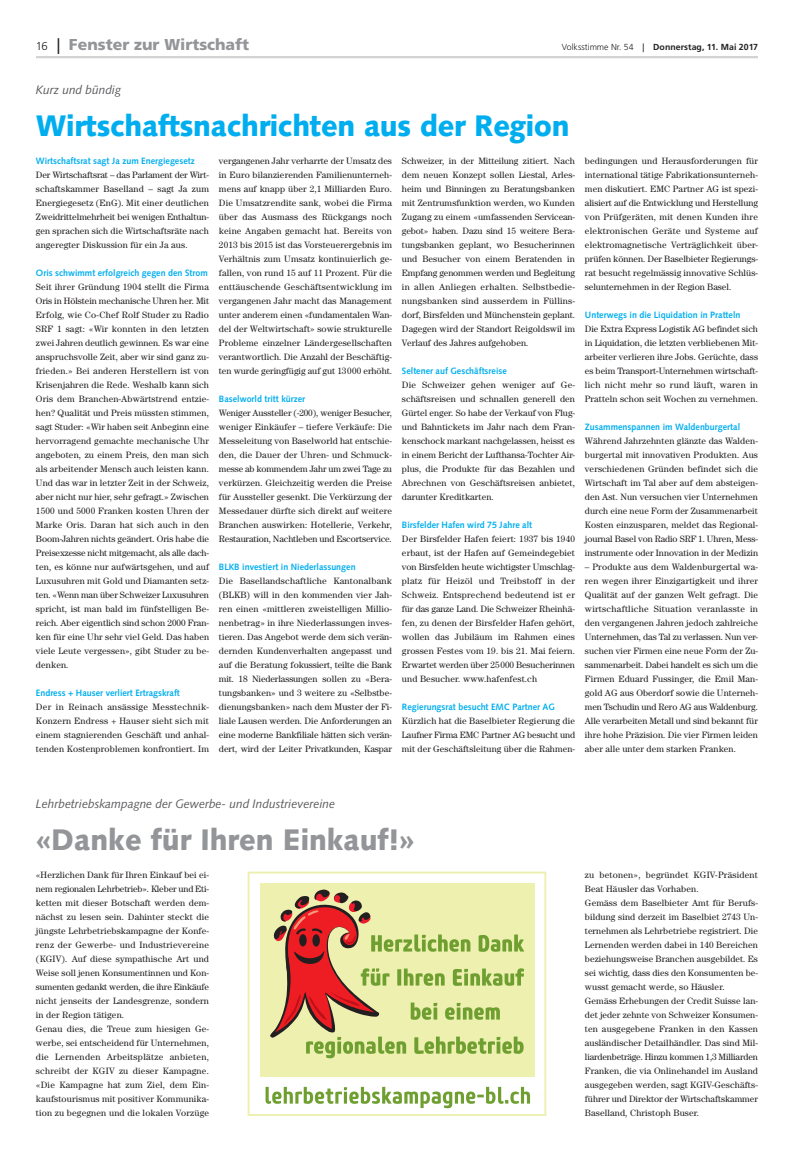
<style>
.page{position:relative;width:794px;height:1166px;background:#fff}
.page>*{position:absolute;margin:0;border:0;box-sizing:border-box;transform-origin:0 0}
.t1{font:900 29.75px "Syntax LT Std";letter-spacing:-.01em;color:#00aeef;scale:.95 1}
.t2{font:900 29.75px "Syntax LT Std";color:#939598;scale:.95 1}
.t3{font:900 15.75px "Frutiger LT Std";color:#939598}
.t4{font:italic 12.25px "Syntax LT Std";color:#57585a}
.t5{font:9.19px/14px "Century";letter-spacing:.01em;color:#231f20;text-align:justify}
.t6{font:700 9.19px "Syntax LT Std";color:#00aeef}
.t7{font:700 8.75px "Frutiger LT Std";letter-spacing:.005em;color:#231f20}
.s1{font-weight:300;font-size:11.38px;color:#231f20}
.s2{font-weight:400;color:#231f20}
.s3{font-weight:300}
.s4{font-weight:400}
</style>
<div class="page">
<hr style="left:36px;top:56px;width:722px;height:2px;background:#d1d2d4">
<svg style="left:248px;top:871px;width:298px;height:245px;fill:#edf0ae"></svg>
<h2 class="t3" style="left:36px;top:35px;width:215px"><span class="s1">16</span> <span class="s2">|</span> Fenster zur Wirtschaft</h2>
<p class="t7" style="left:562px;top:41px;width:197px"><span class="s3">Volksstimme Nr. 54</span> <span class="s4">|</span> Donnerstag, 11. Mai 2017</p>
<h3 class="t4" style="left:36px;top:82px;width:87px">Kurz und bündig</h3>
<h1 class="t1" style="left:36px;top:108px;width:563px">Wirtschaftsnachrichten aus der Region</h1>
<p class="t6" style="left:36px;top:155px;width:160px">Wirtschaftsrat sagt Ja zum Energiegesetz</p>
<p class="t5" style="left:36px;top:167px;width:175px">Der Wirtschaftsrat – das Parlament der Wirt&shy;schaftskammer Baselland – sagt Ja zum Energiegesetz (EnG). Mit einer deutlichen Zweidrittelmehrheit bei wenigen Enthaltun&shy;gen sprachen sich die Wirtschaftsräte nach angeregter Diskussion für ein Ja aus.</p>
<p class="t6" style="left:36px;top:267px;width:173px">Oris schwimmt erfolgreich gegen den Strom</p>
<p class="t5" style="left:36px;top:279px;width:175px">Seit ihrer Gründung 1904 stellt die Firma Oris in Hölstein mechanische Uhren her. Mit Erfolg, wie Co-Chef Rolf Studer zu Radio SRF 1 sagt: «Wir konnten in den letzten zwei Jahren deutlich gewinnen. Es war eine anspruchsvolle Zeit, aber wir sind ganz zu&shy;frieden.» Bei anderen Herstellern ist von Krisenjahren die Rede. Weshalb kann sich Oris dem Branchen-Abwärtstrend entzie&shy;hen? Qualität und Preis müssten stimmen, sagt Studer: «Wir haben seit Anbeginn eine hervorragend gemachte mechanische Uhr angeboten, zu einem Preis, den man sich als arbeitender Mensch auch leisten kann.<br>Und das war in letzter Zeit in der Schweiz, aber nicht nur hier, sehr gefragt.» Zwischen 1500 und 5000 Franken kosten Uhren der Marke Oris. Daran hat sich auch in den Boom-Jahren nichts geändert. Oris habe die Preisexzesse nicht mitgemacht, als alle dach&shy;ten, es könne nur aufwärtsgehen, und auf Luxusuhren mit Gold und Diamanten setz&shy;ten. «Wenn man über Schweizer Luxusuhren spricht, ist man bald im fünfstelligen Be&shy;reich. Aber eigentlich sind schon 2000 Fran&shy;ken für eine Uhr sehr viel Geld. Das haben viele Leute vergessen», gibt Studer zu be&shy;denken.</p>
<p class="t6" style="left:36px;top:687px;width:145px">Endress + Hauser verliert Ertragskraft</p>
<p class="t5" style="left:36px;top:699px;width:175px">Der in Reinach ansässige Messtechnik-Konzern Endress + Hauser sieht sich mit einem stagnierenden Geschäft und anhal&shy;tenden Kostenproblemen konfrontiert. Im</p>
<p class="t5" style="left:402px;top:153px;width:175px">Schweizer, in der Mitteilung zitiert. Nach dem neuen Konzept sollen Liestal, Arles&shy;heim und Binningen zu Beratungsbanken mit Zentrumsfunktion werden, wo Kunden Zugang zu einem «umfassenden Servicean&shy;gebot» haben. Dazu sind 15 weitere Bera&shy;tungsbanken geplant, wo Besucherinnen und Besucher von einem Beratenden in Empfang genommen werden und Begleitung in allen Anliegen erhalten. Selbstbedie&shy;nungsbanken sind ausserdem in Füllins&shy;dorf, Birsfelden und Münchenstein geplant.<br>Dagegen wird der Standort Reigoldswil im Verlauf des Jahres aufgehoben.</p>
<p class="t6" style="left:402px;top:365px;width:106px">Seltener auf Geschäftsreise</p>
<p class="t5" style="left:402px;top:377px;width:175px">Die Schweizer gehen weniger auf Ge&shy;schäftsreisen und schnallen generell den Gürtel enger. So habe der Verkauf von Flug&shy;und Bahntickets im Jahr nach dem Fran&shy;kenschock markant nachgelassen, heisst es in einem Bericht der Lufthansa-Tochter Air&shy;plus, die Produkte für das Bezahlen und Abrechnen von Geschäftsreisen anbietet, darunter Kreditkarten.</p>
<p class="t6" style="left:402px;top:519px;width:132px">Birsfelder Hafen wird 75 Jahre alt</p>
<p class="t5" style="left:402px;top:531px;width:175px">Der Birsfelder Hafen feiert: 1937 bis 1940 erbaut, ist der Hafen auf Gemeindegebiet von Birsfelden heute wichtigster Umschlag&shy;platz für Heizöl und Treibstoff in der Schweiz. Entsprechend bedeutend ist er für das ganze Land. Die Schweizer Rheinhä&shy;fen, zu denen der Birsfelder Hafen gehört, wollen das Jubiläum im Rahmen eines grossen Festes vom 19. bis 21. Mai feiern.<br>Erwartet werden über 25000 Besucherinnen und Besucher. www.hafenfest.ch</p>
<p class="t6" style="left:402px;top:701px;width:154px">Regierungsrat besucht EMC Partner AG</p>
<p class="t5" style="left:402px;top:713px;width:175px">Kürzlich hat die Baselbieter Regierung die Laufner Firma EMC Partner AG besucht und mit der Geschäftsleitung über die Rahmen-</p>
<p class="t5" style="left:219px;top:153px;width:175px">vergangenen Jahr verharrte der Umsatz des in Euro bilanzierenden Familienunterneh&shy;mens auf knapp über 2,1 Milliarden Euro.<br>Die Umsatzrendite sank, wobei die Firma über das Ausmass des Rückgangs noch keine Angaben gemacht hat. Bereits von 2013 bis 2015 ist das Vorsteuerergebnis im Verhältnis zum Umsatz kontinuierlich ge&shy;fallen, von rund 15 auf 11 Prozent. Für die enttäuschende Geschäftsentwicklung im vergangenen Jahr macht das Management unter anderem einen «fundamentalen Wan&shy;del der Weltwirtschaft» sowie strukturelle Probleme einzelner Ländergesellschaften verantwortlich. Die Anzahl der Beschäftig&shy;ten wurde geringfügig auf gut 13000 erhöht.</p>
<p class="t6" style="left:219px;top:393px;width:88px">Baselworld tritt kürzer</p>
<p class="t5" style="left:219px;top:405px;width:175px">Weniger Aussteller (-200), weniger Besucher, weniger Einkäufer – tiefere Verkäufe: Die Messeleitung von Baselworld hat entschie&shy;den, die Dauer der Uhren- und Schmuck&shy;messe ab kommendem Jahr um zwei Tage zu verkürzen. Gleichzeitig werden die Preise für Aussteller gesenkt. Die Verkürzung der Messedauer dürfte sich direkt auf weitere Branchen auswirken: Hotellerie, Verkehr, Restauration, Nachtleben und Escortservice.</p>
<p class="t6" style="left:219px;top:561px;width:138px">BLKB investiert in Niederlassungen</p>
<p class="t5" style="left:219px;top:573px;width:175px">Die Basellandschaftliche Kantonalbank (BLKB) will in den kommenden vier Jah&shy;ren einen «mittleren zweistelligen Millio&shy;nenbetrag» in ihre Niederlassungen inves&shy;tieren. Das Angebot werde dem sich verän&shy;dernden Kundenverhalten angepasst und auf die Beratung fokussiert, teilte die Bank mit. 18 Niederlassungen sollen zu «Bera&shy;tungsbanken» und 3 weitere zu «Selbstbe&shy;dienungsbanken» nach dem Muster der Fi&shy;liale Lausen werden. Die Anforderungen an eine moderne Bankfiliale hätten sich verän&shy;dert, wird der Leiter Privatkunden, Kaspar</p>
<p class="t5" style="left:585px;top:153px;width:175px">bedingungen und Herausforderungen für international tätige Fabrikationsunterneh&shy;men diskutiert. EMC Partner AG ist spezi&shy;alisiert auf die Entwicklung und Herstellung von Prüfgeräten, mit denen Kunden ihre elektronischen Geräte und Systeme auf elektromagnetische Verträglichkeit über&shy;prüfen können. Der Baselbieter Regierungs&shy;rat besucht regelmässig innovative Schlüs&shy;selunternehmen in der Region Basel.</p>
<p class="t6" style="left:585px;top:309px;width:157px">Unterwegs in die Liquidation in Pratteln</p>
<p class="t5" style="left:585px;top:321px;width:175px">Die Extra Express Logistik AG befindet sich in Liquidation, die letzten verbliebenen Mit&shy;arbeiter verlieren ihre Jobs. Gerüchte, dass es beim Transport-Unternehmen wirtschaft&shy;lich nicht mehr so rund läuft, waren in Pratteln schon seit Wochen zu vernehmen.</p>
<p class="t6" style="left:585px;top:421px;width:157px">Zusammenspannen im Waldenburgertal</p>
<p class="t5" style="left:585px;top:433px;width:175px">Während Jahrzehnten glänzte das Walden&shy;burgertal mit innovativen Produkten. Aus verschiedenen Gründen befindet sich die Wirtschaft im Tal aber auf dem absteigen&shy;den Ast. Nun versuchen vier Unternehmen durch eine neue Form der Zusammenarbeit Kosten einzusparen, meldet das Regional&shy;journal Basel von Radio SRF 1. Uhren, Mess&shy;instrumente oder Innovation in der Medizin</p>
<p class="t5" style="left:585px;top:559px;width:175px">– Produkte aus dem Waldenburgertal wa&shy;ren wegen ihrer Einzigartigkeit und ihrer Qualität auf der ganzen Welt gefragt. Die wirtschaftliche Situation veranlasste in den vergangenen Jahren jedoch zahlreiche Unternehmen, das Tal zu verlassen. Nun ver&shy;suchen vier Firmen eine neue Form der Zu&shy;sammenarbeit. Dabei handelt es sich um die Firmen Eduard Fussinger, die Emil Man&shy;gold AG aus Oberdorf sowie die Unterneh&shy;men Tschudin und Rero AG aus Waldenburg.<br>Alle verarbeiten Metall und sind bekannt für ihre hohe Präzision. Die vier Firmen leiden aber alle unter dem starken Franken.</p>
<h3 class="t4" style="left:36px;top:796px;width:301px">Lehrbetriebskampagne der Gewerbe- und Industrievereine</h3>
<h1 class="t2" style="left:36px;top:822px;width:400px">«Danke für Ihren Einkauf!»</h1>
<p class="t5" style="left:36px;top:867px;width:175px;text-align:left">«Herzlichen Dank für Ihren Einkauf bei ei&shy;nem regionalen Lehrbetrieb». Kleber und Eti&shy;ketten mit dieser Botschaft werden dem&shy;nächst zu lesen sein. Dahinter steckt die jüngste Lehrbetriebskampagne der Konfe&shy;renz der Gewerbe- und Industrievereine (KGIV). Auf diese sympathische Art und Weise soll jenen Konsumentinnen und Kon&shy;sumenten gedankt werden, die ihre Einkäufe nicht jenseits der Landesgrenze, sondern in der Region tätigen.<br>Genau dies, die Treue zum hiesigen Ge&shy;werbe, sei entscheidend für Unternehmen, die Lernenden Arbeitsplätze anbieten, schreibt der KGIV zu dieser Kampagne. «Die Kampagne hat zum Ziel, dem Ein&shy;kaufstourismus mit positiver Kommunika&shy;tion zu begegnen und die lokalen Vorzüge</p>
<p class="t5" style="left:585px;top:867px;width:175px;text-align:left">zu betonen», begründet KGIV-Präsident Beat Häusler das Vorhaben.<br>Gemäss dem Baselbieter Amt für Berufs&shy;bildung sind derzeit im Baselbiet 2743 Un&shy;ternehmen als Lehrbetriebe registriert. Die Lernenden werden dabei in 140 Bereichen beziehungsweise Branchen ausgebildet. Es sei wichtig, dass dies den Konsumenten be&shy;wusst gemacht werde, so Häusler.<br>Gemäss Erhebungen der Credit Suisse lan&shy;det jeder zehnte von Schweizer Konsumen&shy;ten ausgegebene Franken in den Kassen ausländischer Detailhändler. Das sind Mil&shy;liardenbeträge. Hinzu kommen 1,3 Milliarden Franken, die via Onlinehandel im Ausland ausgegeben werden, sagt KGIV-Geschäfts&shy;führer und Direktor der Wirtschaftskammer Baselland, Christoph Buser.</p>
</div>
